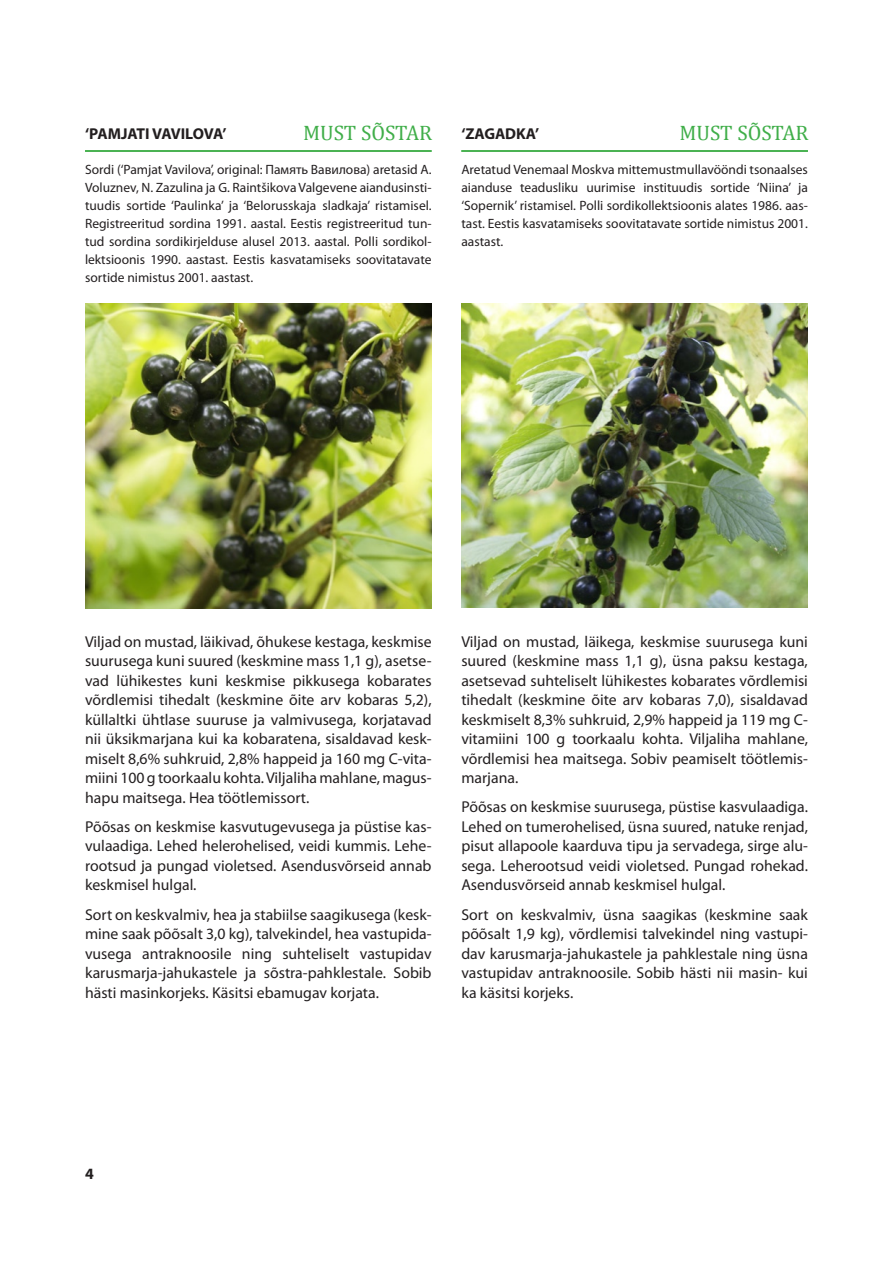
<style>
.page{position:relative;width:893px;height:1263px;background:#fff}
.page>*{position:absolute;margin:0;border:0;box-sizing:border-box;transform-origin:0 0}
.t1{font:21px "Cambria";color:#40ae49}
.t2{font:15.75px/19.5px "Myriad Pro";color:#231f20;text-align:justify}
.t3{font:700 15.75px "Myriad Pro";letter-spacing:-.005em;color:#231f20}
.t4{font:13.5px/18px "Myriad Pro";color:#231f20;text-align:justify}
</style>
<div class="page">
<hr style="left:461px;top:150px;width:347px;height:2px;background:#40ae49">
<img style="left:461px;top:303px;width:347px;height:304px">
<hr style="left:85px;top:150px;width:347px;height:2px;background:#40ae49">
<img style="left:85px;top:303px;width:347px;height:305px">
<h1 class="t1" style="left:303px;top:120px;width:131px">MUST SÕSTAR</h1>
<p class="t3" style="left:85px;top:125px;width:143px">‘PAMJATI VAVILOVA’</p>
<p class="t4" style="left:85px;top:161px;width:348px">Sordi (‘Pamjat Vavilova’, original: Память Вавилова) aretasid A.<br>Voluznev, N. Zazulina ja G. Raintšikova Valgevene aiandusinsti&shy;tuudis sortide ‘Paulinka’ ja ‘Belorusskaja sladkaja’ ristamisel.<br>Registreeritud sordina 1991. aastal. Eestis registreeritud tun&shy;tud sordina sordikirjelduse alusel 2013. aastal. Polli sordikol&shy;lektsioonis 1990. aastast. Eestis kasvatamiseks soovitatavate sortide nimistus 2001. aastast.</p>
<h1 class="t1" style="left:679px;top:120px;width:131px">MUST SÕSTAR</h1>
<p class="t3" style="left:461px;top:125px;width:79px">‘ZAGADKA’</p>
<p class="t4" style="left:461px;top:161px;width:348px">Aretatud Venemaal Moskva mittemustmullavööndi tsonaalses aianduse teadusliku uurimise instituudis sortide ‘Niina’ ja ‘Sopernik’ ristamisel. Polli sordikollektsioonis alates 1986. aas&shy;tast. Eestis kasvatamiseks soovitatavate sortide nimistus 2001. aastast.</p>
<p class="t2" style="left:85px;top:632px;width:348px">Viljad on mustad, läikivad, õhukese kestaga, keskmise suurusega kuni suured (keskmine mass 1,1 g), asetse&shy;vad lühikestes kuni keskmise pikkusega kobarates võrdlemisi tihedalt (keskmine õite arv kobaras 5,2), küllaltki ühtlase suuruse ja valmivusega, korjatavad nii üksikmarjana kui ka kobaratena, sisaldavad kesk&shy;miselt 8,6% suhkruid, 2,8% happeid ja 160 mg C-vita&shy;miini 100 g toorkaalu kohta. Viljaliha mahlane, magus&shy;hapu maitsega. Hea töötlemissort.</p>
<p class="t2" style="left:85px;top:817px;width:348px">Põõsas on keskmise kasvutugevusega ja püstise kas&shy;vulaadiga. Lehed helerohelised, veidi kummis. Lehe&shy;rootsud ja pungad violetsed. Asendusvõrseid annab keskmisel hulgal.</p>
<p class="t2" style="left:85px;top:905px;width:348px">Sort on keskvalmiv, hea ja stabiilse saagikusega (kesk&shy;mine saak põõsalt 3,0 kg), talvekindel, hea vastupida&shy;vusega antraknoosile ning suhteliselt vastupidav karusmarja-jahukastele ja sõstra-pahklestale. Sobib hästi masinkorjeks. Käsitsi ebamugav korjata.</p>
<p class="t2" style="left:461px;top:632px;width:348px">Viljad on mustad, läikega, keskmise suurusega kuni suured (keskmine mass 1,1 g), üsna paksu kestaga, asetsevad suhteliselt lühikestes kobarates võrdlemisi tihedalt (keskmine õite arv kobaras 7,0), sisaldavad keskmiselt 8,3% suhkruid, 2,9% happeid ja 119 mg C&shy;vitamiini 100 g toorkaalu kohta. Viljaliha mahlane, võrdlemisi hea maitsega. Sobiv peamiselt töötlemis&shy;marjana.</p>
<p class="t2" style="left:461px;top:798px;width:348px">Põõsas on keskmise suurusega, püstise kasvulaadiga.<br>Lehed on tumerohelised, üsna suured, natuke renjad, pisut allapoole kaarduva tipu ja servadega, sirge alu&shy;sega. Leherootsud veidi violetsed. Pungad rohekad.<br>Asendusvõrseid annab keskmisel hulgal.</p>
<p class="t2" style="left:461px;top:905px;width:348px">Sort on keskvalmiv, üsna saagikas (keskmine saak põõsalt 1,9 kg), võrdlemisi talvekindel ning vastupi&shy;dav karusmarja-jahukastele ja pahklestale ning üsna vastupidav antraknoosile. Sobib hästi nii masin- kui ka käsitsi korjeks.</p>
<p class="t3" style="left:85px;top:1165px;width:10px">4</p>
</div>
